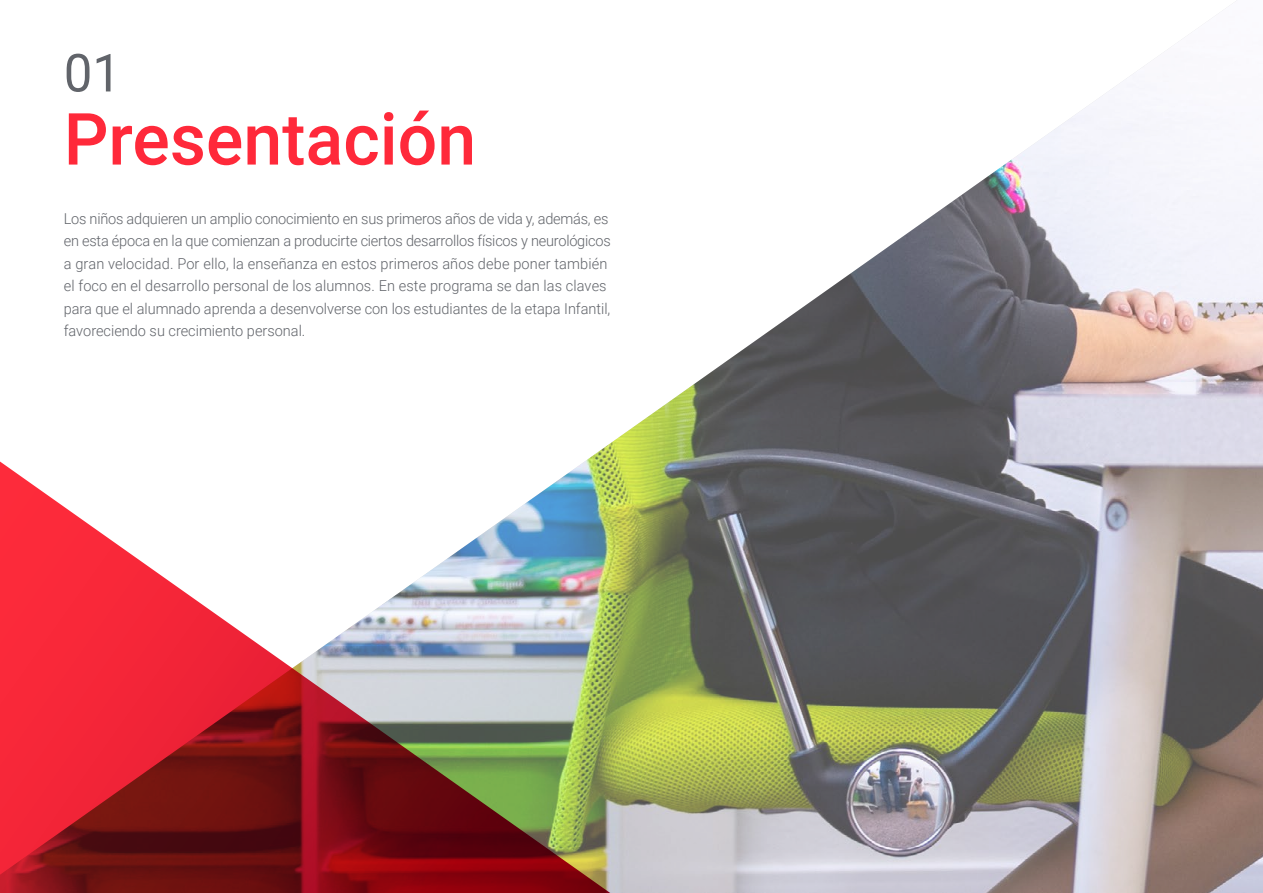
<style>
.page{position:relative;width:1263px;height:893px;background:#fff}
.page>*{position:absolute;margin:0;border:0;box-sizing:border-box;transform-origin:0 0}
.t1{font:500 72px "Roboto";color:#ff293a}
.t2{font:52.5px "Roboto";color:#61646a}
.t3{font:300 15px/22.5px "Roboto";color:#61646a}
</style>
<div class="page">
<img style="left:606px;top:1px;width:657px;height:892px">
<img style="left:0;top:446px;width:640px;height:447px">
<h2 class="t2" style="left:64px;top:36px;width:59px">01</h2>
<h1 class="t1" style="left:64px;top:89px;width:414px">Presentación</h1>
<p class="t3" style="left:64px;top:207px;width:548px">Los niños adquieren un amplio conocimiento en sus primeros años de vida y, además, es en esta época en la que comienzan a producirte ciertos desarrollos físicos y neurológicos a gran velocidad. Por ello, la enseñanza en estos primeros años debe poner también el foco en el desarrollo personal de los alumnos. En este programa se dan las claves para que el alumnado aprenda a desenvolverse con los estudiantes de la etapa Infantil, favoreciendo su crecimiento personal.</p>
</div>
